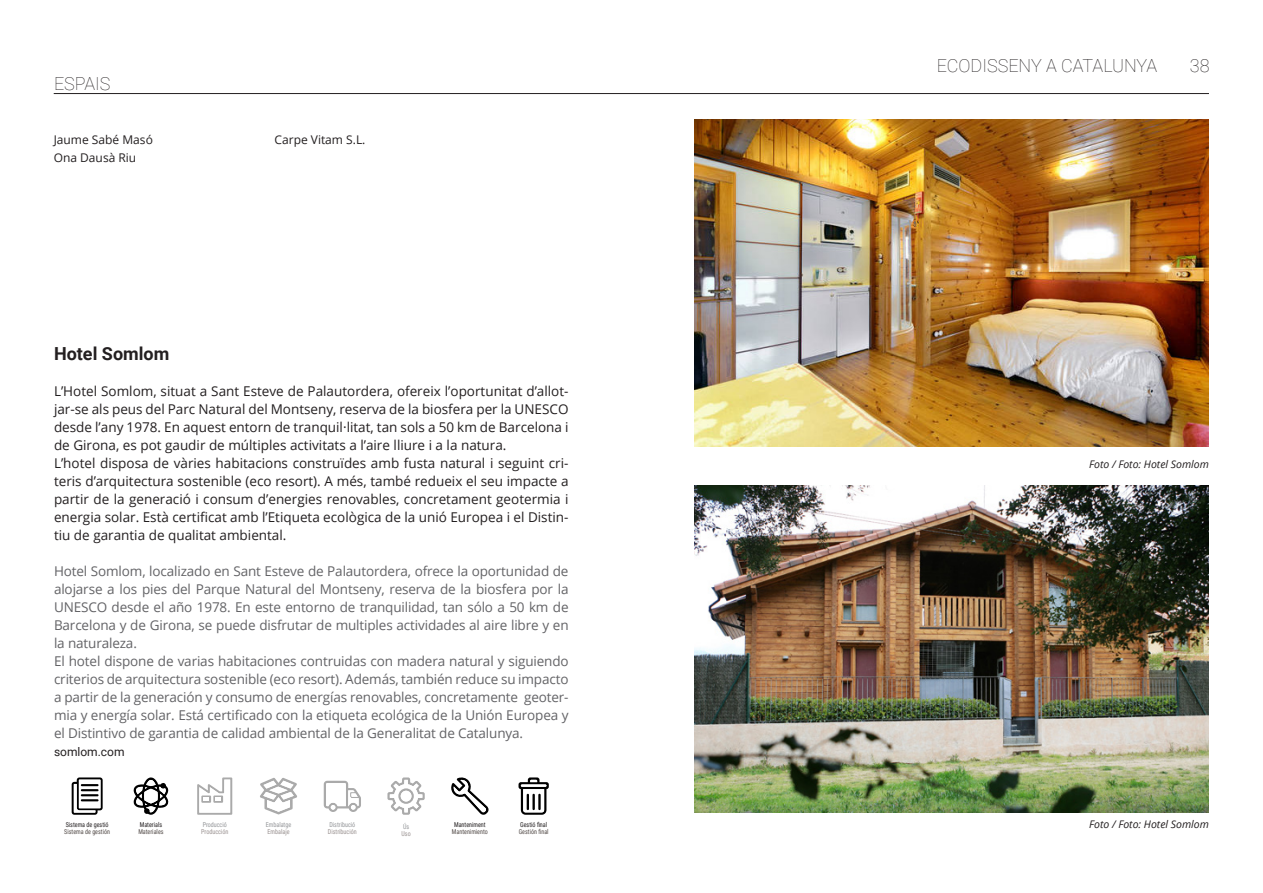
<style>
.page{position:relative;width:1263px;height:893px;background:#fff}
.page>*{position:absolute;margin:0;border:0;box-sizing:border-box;transform-origin:0 0}
.t1{font:100 18px "Roboto";color:#231f20}
.t2{font:700 18px "Roboto";color:#231f20}
.t3{font:13.5px/18px "Open Sans";letter-spacing:-.01em;color:#636366;text-align:justify}
.t4{font:13.5px/18px "Open Sans";color:#231f20;text-align:justify}
.t5{font:12px "Open Sans";color:#231f20}
.t6{font:12px "Roboto";color:#231f20}
.t7{font:italic 10.5px "Open Sans";color:#231f20}
.t8{font:6.75px "Roboto Condensed";color:#524a47;scale:.9 1}
.t9{font:6.75px "Roboto Condensed";color:#231f20;scale:.9 1}
.t10{font:6.75px "Roboto Condensed";color:#999190;scale:.9 1}
.t11{font:6.75px "Roboto Condensed";color:#939598;scale:.9 1}
</style>
<div class="page">
<hr style="left:54px;top:93px;width:1155px;height:1px;background:#231f20">
<svg style="left:71px;top:777px;width:32px;height:38px"></svg>
<svg style="left:133px;top:777px;width:36px;height:38px"></svg>
<svg style="left:197px;top:777px;width:36px;height:38px"></svg>
<svg style="left:260px;top:778px;width:37px;height:37px"></svg>
<svg style="left:323px;top:780px;width:38px;height:32px"></svg>
<svg style="left:451px;top:777px;width:38px;height:38px"></svg>
<svg style="left:518px;top:777px;width:31px;height:38px"></svg>
<svg style="left:387px;top:777px;width:38px;height:38px"></svg>
<div style="left:401px;top:791px;width:10px;height:10px;background:#fff;border-radius:50%"></div>
<img style="left:694px;top:485px;width:515px;height:328px">
<img style="left:694px;top:119px;width:515px;height:327px">
<p class="t1" style="left:54px;top:71px;width:58px">ESPAIS</p>
<p class="t5" style="left:54px;top:131px;width:101px">Jaume Sabé Masó</p>
<p class="t5" style="left:54px;top:149px;width:84px">Ona Dausà Riu</p>
<p class="t5" style="left:275px;top:131px;width:92px">Carpe Vitam S.L.</p>
<p class="t2" style="left:54px;top:341px;width:117px">Hotel Somlom</p>
<p class="t4" style="left:54px;top:382px;width:516px">L’Hotel Somlom, situat a Sant Esteve de Palautordera, ofereix l’oportunitat d’allot&shy;jar-se als peus del Parc Natural del Montseny, reserva de la biosfera per la UNESCO desde l’any 1978. En aquest entorn de tranquil·litat, tan sols a 50 km de Barcelona i de Girona, es pot gaudir de múltiples activitats a l’aire lliure i a la natura.</p>
<p class="t4" style="left:54px;top:454px;width:516px">L’hotel disposa de vàries habitacions construïdes amb fusta natural i seguint cri&shy;teris d’arquitectura sostenible (eco resort). A més, també redueix el seu impacte a partir de la generació i consum d’energies renovables, concretament geotermia i energia solar. Està certificat amb l’Etiqueta ecològica de la unió Europea i el Distin&shy;tiu de garantia de qualitat ambiental.</p>
<p class="t3" style="left:54px;top:562px;width:516px">Hotel Somlom, localizado en Sant Esteve de Palautordera, ofrece la oportunidad de alojarse a los pies del Parque Natural del Montseny, reserva de la biosfera por la UNESCO desde el año 1978. En este entorno de tranquilidad, tan sólo a 50 km de Barcelona y de Girona, se puede disfrutar de multiples actividades al aire libre y en la naturaleza.</p>
<p class="t3" style="left:54px;top:652px;width:516px">El hotel dispone de varias habitaciones contruidas con madera natural y siguiendo criterios de arquitectura sostenible (eco resort). Además, también reduce su impacto a partir de la generación y consumo de energías renovables, concretamente geoter&shy;mia y energía solar. Está certificado con la etiqueta ecológica de la Unión Europea y el Distintivo de garantia de calidad ambiental de la Generalitat de Catalunya.</p>
<p class="t6" style="left:54px;top:743px;width:72px">somlom.com</p>
<p class="t9" style="left:66px;top:820px;width:49px">Sistema de gestió</p>
<p class="t8" style="left:64px;top:827px;width:52px">Sistema de gestión</p>
<p class="t9" style="left:140px;top:820px;width:26px">Materials</p>
<p class="t8" style="left:138px;top:827px;width:30px">Materiales</p>
<p class="t11" style="left:203px;top:820px;width:28px">Producció</p>
<p class="t10" style="left:201px;top:827px;width:32px">Producción</p>
<p class="t11" style="left:266px;top:820px;width:30px">Embalatge</p>
<p class="t10" style="left:268px;top:827px;width:26px">Embalaje</p>
<p class="t11" style="left:329px;top:820px;width:30px">Distribució</p>
<p class="t10" style="left:328px;top:827px;width:33px">Distribución</p>
<p class="t11" style="left:403px;top:822px;width:8px">Ús</p>
<p class="t10" style="left:401px;top:829px;width:12px">Uso</p>
<p class="t9" style="left:454px;top:820px;width:37px">Manteniment</p>
<p class="t8" style="left:452px;top:827px;width:41px">Mantenimiento</p>
<p class="t9" style="left:520px;top:820px;width:32px">Gestió final</p>
<p class="t8" style="left:519px;top:827px;width:35px">Gestión final</p>
<h1 class="t1" style="left:937px;top:53px;width:222px">ECODISSENY A CATALUNYA</h1>
<h1 class="t1" style="left:1190px;top:53px;width:21px">38</h1>
<p class="t7" style="left:1089px;top:457px;width:121px">Foto / Foto: Hotel Somlom</p>
<p class="t7" style="left:1089px;top:817px;width:121px">Foto / Foto: Hotel Somlom</p>
</div>
